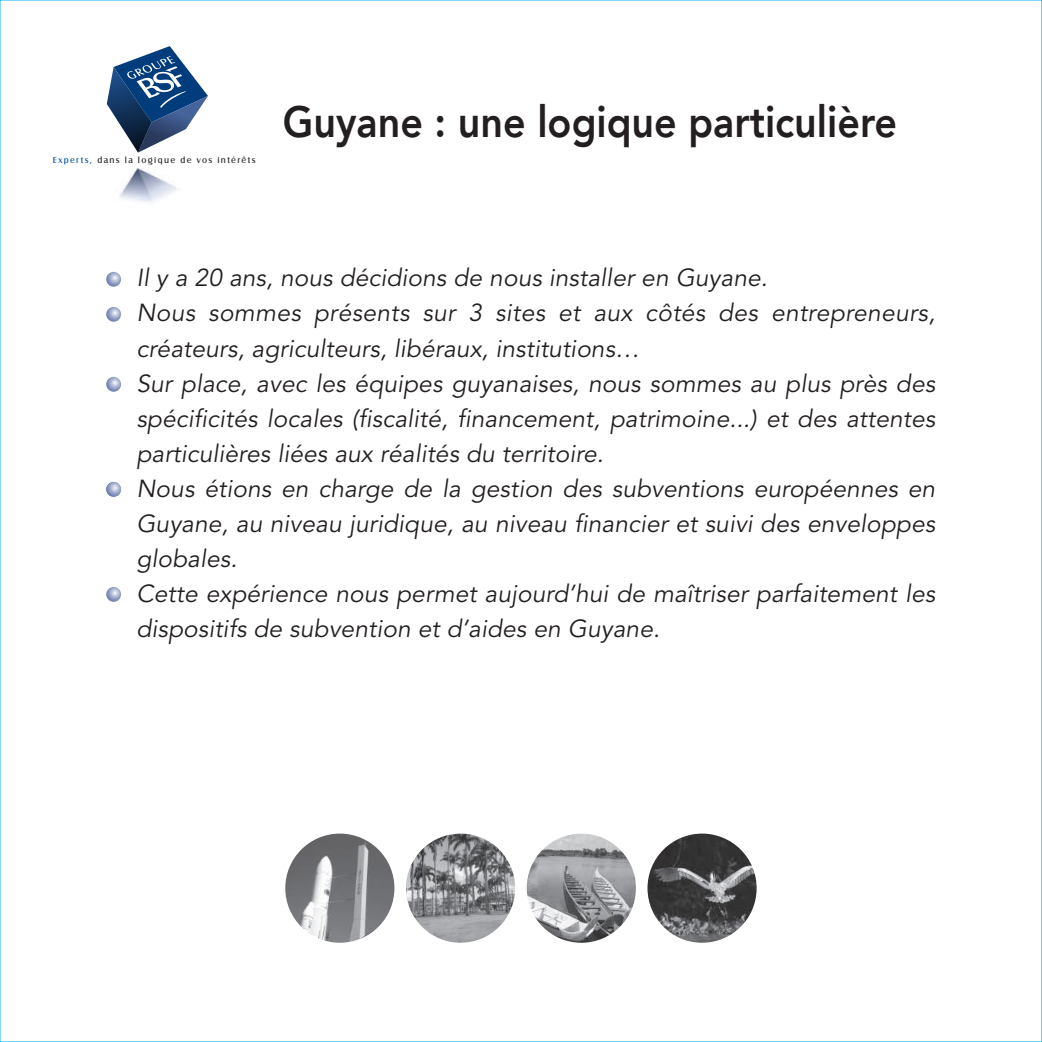
<style>
.page{position:relative;width:1042px;height:1042px;background:#fff}
.page>*{position:absolute;margin:0;border:0;box-sizing:border-box;transform-origin:0 0}
.t1{font:800 43.75px "Avenir";color:#231f20;scale:.9 1}
.t2{font:italic 24.5px/35px "Avenir";letter-spacing:.005em;color:#231f20}
.t3{font:9.1px "Castle T";letter-spacing:.15em;color:#231f20}
.s1{color:#01529a}
</style>
<div class="page">
<img style="left:106px;top:103px;width:71px;height:100px">
<svg style="left:107px;top:46px;width:101px;height:106px"></svg>
<svg style="left:106px;top:272px;width:15px;height:15px"></svg>
<svg style="left:106px;top:307px;width:15px;height:15px"></svg>
<svg style="left:106px;top:377px;width:15px;height:15px"></svg>
<svg style="left:106px;top:587px;width:15px;height:15px"></svg>
<svg style="left:106px;top:482px;width:15px;height:15px"></svg>
<img style="left:647px;top:833px;width:109px;height:110px;border-radius:55px">
<img style="left:527px;top:833px;width:109px;height:110px;border-radius:55px">
<img style="left:406px;top:833px;width:109px;height:110px;border-radius:55px">
<img style="left:285px;top:833px;width:109px;height:110px;border-radius:55px">
<p class="t3" style="left:53px;top:154px;width:204px"><span class="s1">Experts,</span> dans la logique de vos intérêts</p>
<h1 class="t1" style="left:283px;top:87px;width:684px">Guyane : une logique particulière</h1>
<p class="t2" style="left:136px;top:261px;width:800px">Il y a 20 ans, nous décidions de nous installer en Guyane.<br>Nous sommes présents sur 3 sites et aux côtés des entrepreneurs, créateurs, agriculteurs, libéraux, institutions…<br>Sur place, avec les équipes guyanaises, nous sommes au plus près des spécificités locales (fiscalité, financement, patrimoine...) et des attentes particulières liées aux réalités du territoire.<br>Nous étions en charge de la gestion des subventions européennes en Guyane, au niveau juridique, au niveau financier et suivi des enveloppes globales.<br>Cette expérience nous permet aujourd’hui de maîtriser parfaitement les dispositifs de subvention et d’aides en Guyane.</p>
</div>
